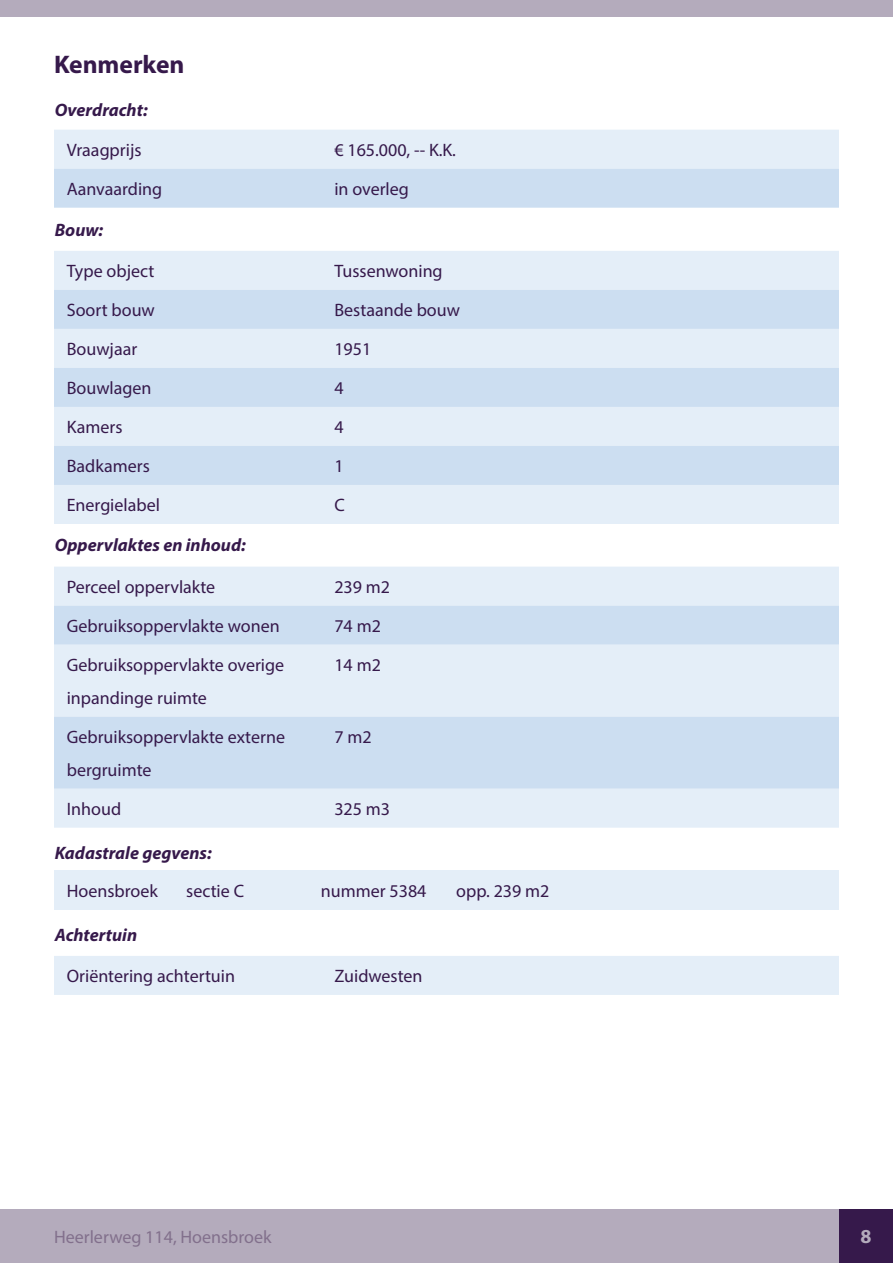
<style>
.page{position:relative;width:893px;height:1263px;background:#fff}
.page>*{position:absolute;margin:0;border:0;box-sizing:border-box;transform-origin:0 0}
.t1{font:700 25.5px "Myriad Pro";color:#36194b}
.t2{font:700 19.95px "Myriad Pro";color:#b4abbc}
.t3{font:18px/33px "Myriad Pro";color:#36194b}
.t4{font:italic 700 18px "Myriad Pro";color:#36194b}
.t5{font:18px "Myriad Pro";color:#82708c}
</style>
<div class="page">
<div style="left:839px;top:1209px;width:54px;height:54px;background:#36194b"></div>
<div style="left:0;top:1209px;width:839px;height:54px;background:#b4abbc"></div>
<div style="left:0;top:0;width:893px;height:17px;background:#b4abbc"></div>
<svg style="left:54px;top:130px;width:785px;height:78px"></svg>
<div style="left:54px;top:251px;width:785px;height:273px;background:#e4eef8"></div>
<svg style="left:54px;top:290px;width:785px;height:195px;fill:#ccdef1"></svg>
<div style="left:54px;top:567px;width:785px;height:261px;background:#e4eef8"></div>
<svg style="left:54px;top:606px;width:785px;height:183px;fill:#ccdef1"></svg>
<div style="left:54px;top:956px;width:785px;height:39px;background:#e4eef8"></div>
<div style="left:54px;top:871px;width:785px;height:39px;background:#e4eef8"></div>
<h1 class="t1" style="left:54px;top:48px;width:132px">Kenmerken</h1>
<p class="t4" style="left:55px;top:98px;width:94px">Overdracht:</p>
<p class="t3" style="left:67px;top:133px;width:76px">Vraagprijs</p>
<p class="t3" style="left:334px;top:133px;width:123px">€ 165.000, -- K.K.</p>
<p class="t3" style="left:67px;top:172px;width:97px">Aanvaarding</p>
<p class="t3" style="left:334px;top:172px;width:76px">in overleg</p>
<p class="t4" style="left:55px;top:218px;width:50px">Bouw:</p>
<p class="t3" style="left:67px;top:254px;width:89px">Type object</p>
<p class="t3" style="left:334px;top:254px;width:110px">Tussenwoning</p>
<p class="t3" style="left:67px;top:293px;width:90px">Soort bouw</p>
<p class="t3" style="left:334px;top:293px;width:127px">Bestaande bouw</p>
<p class="t3" style="left:67px;top:332px;width:72px">Bouwjaar</p>
<p class="t3" style="left:334px;top:332px;width:38px">1951</p>
<p class="t3" style="left:67px;top:371px;width:86px">Bouwlagen</p>
<p class="t3" style="left:334px;top:371px;width:11px">4</p>
<p class="t3" style="left:67px;top:410px;width:57px">Kamers</p>
<p class="t3" style="left:334px;top:410px;width:11px">4</p>
<p class="t3" style="left:67px;top:449px;width:85px">Badkamers</p>
<p class="t3" style="left:334px;top:449px;width:11px">1</p>
<p class="t3" style="left:67px;top:488px;width:95px">Energielabel</p>
<p class="t3" style="left:334px;top:488px;width:12px">C</p>
<p class="t4" style="left:55px;top:534px;width:193px">Oppervlaktes en inhoud:</p>
<p class="t3" style="left:67px;top:570px;width:150px">Perceel oppervlakte</p>
<p class="t3" style="left:334px;top:570px;width:57px">239 m2</p>
<p class="t3" style="left:67px;top:609px;width:214px">Gebruiksoppervlakte wonen</p>
<p class="t3" style="left:334px;top:609px;width:48px">74 m2</p>
<p class="t3" style="left:67px;top:648px;width:219px">Gebruiksoppervlakte overige inpandinge ruimte</p>
<p class="t3" style="left:334px;top:648px;width:48px">14 m2</p>
<p class="t3" style="left:67px;top:720px;width:220px">Gebruiksoppervlakte externe bergruimte</p>
<p class="t3" style="left:334px;top:720px;width:39px">7 m2</p>
<p class="t3" style="left:67px;top:792px;width:56px">Inhoud</p>
<p class="t3" style="left:334px;top:792px;width:57px">325 m3</p>
<p class="t4" style="left:55px;top:841px;width:159px">Kadastrale gegvens:</p>
<p class="t3" style="left:67px;top:874px;width:93px">Hoensbroek</p>
<p class="t3" style="left:186px;top:874px;width:59px">sectie C</p>
<p class="t3" style="left:321px;top:874px;width:107px">nummer 5384</p>
<p class="t3" style="left:456px;top:874px;width:95px">opp. 239 m2</p>
<p class="t4" style="left:55px;top:923px;width:84px">Achtertuin</p>
<p class="t3" style="left:67px;top:959px;width:170px">Oriëntering achtertuin</p>
<p class="t3" style="left:334px;top:959px;width:90px">Zuidwesten</p>
<p class="t5" style="left:54px;top:1225px;width:219px">Heerlerweg 114, Hoensbroek</p>
<p class="t2" style="left:860px;top:1224px;width:13px">8</p>
</div>
